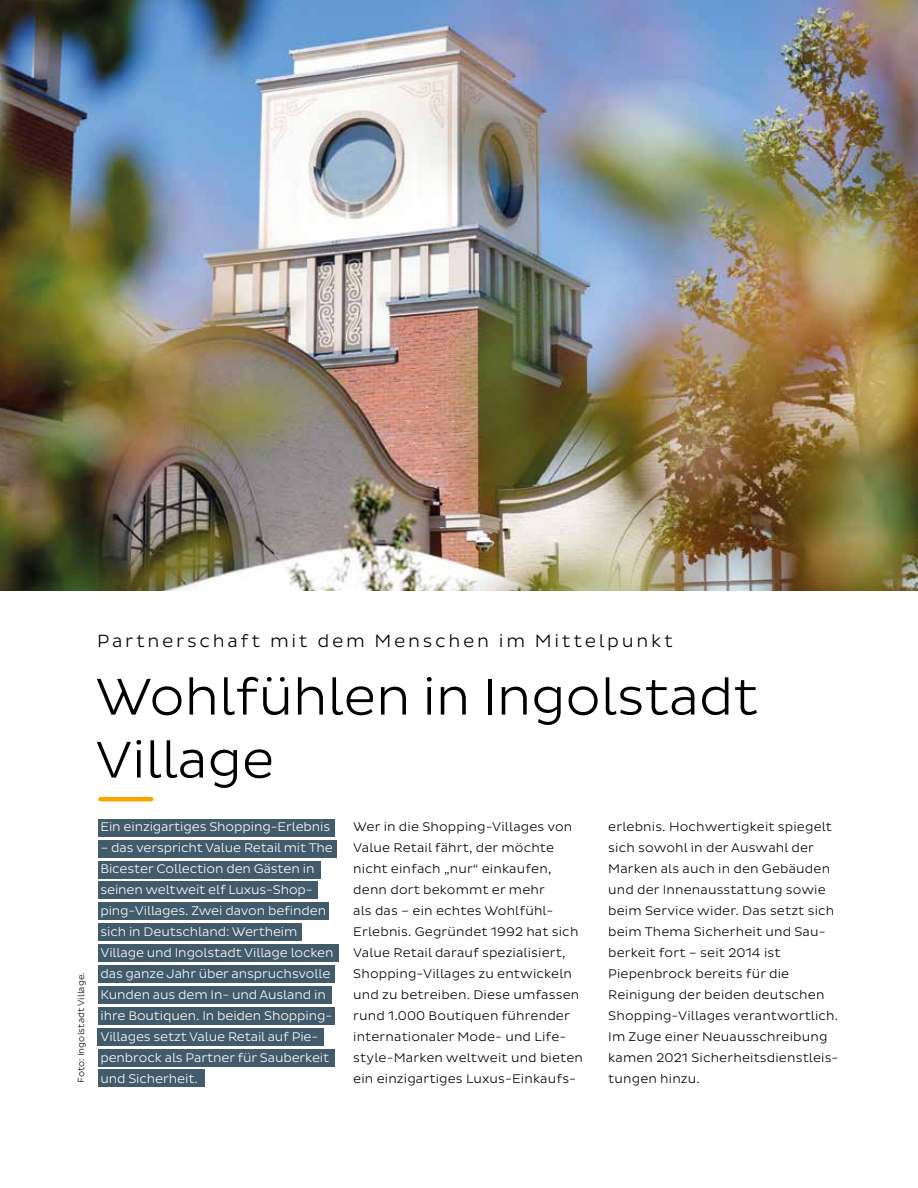
<style>
.page{position:relative;width:918px;height:1188px;background:#fff}
.page>*{position:absolute;margin:0;border:0;box-sizing:border-box;transform-origin:0 0}
.t1{font:300 52.5px/63px "Pluto Sans";letter-spacing:-.01em;color:#000}
.t2{font:300 18px "Pluto Sans";letter-spacing:.15em;color:#000}
.t3{font:300 12.75px/21px "Pluto Sans";letter-spacing:.01em;color:#000}
.t4{font:300 12.75px/21px "Pluto Sans";letter-spacing:-.01em;color:#fff}
.t5{font:300 9px "Pluto Sans";color:#000}
</style>
<div class="page">
<hr style="left:100px;top:797px;width:51px;height:4px;background:#f7a600">
<div style="left:98px;top:882px;width:220px;height:17px;background:#425b6b"></div>
<div style="left:98px;top:966px;width:236px;height:17px;background:#425b6b"></div>
<div style="left:98px;top:819px;width:236px;height:17px;background:#425b6b"></div>
<div style="left:98px;top:903px;width:231px;height:17px;background:#425b6b"></div>
<div style="left:98px;top:987px;width:234px;height:17px;background:#425b6b"></div>
<div style="left:98px;top:840px;width:238px;height:17px;background:#425b6b"></div>
<div style="left:98px;top:924px;width:203px;height:17px;background:#425b6b"></div>
<div style="left:98px;top:861px;width:222px;height:17px;background:#425b6b"></div>
<div style="left:98px;top:945px;width:240px;height:17px;background:#425b6b"></div>
<div style="left:98px;top:1007px;width:236px;height:18px;background:#425b6b"></div>
<div style="left:98px;top:1028px;width:226px;height:17px;background:#425b6b"></div>
<div style="left:98px;top:1049px;width:236px;height:17px;background:#425b6b"></div>
<div style="left:98px;top:1070px;width:106px;height:17px;background:#425b6b"></div>
<img style="left:0;top:0;width:918px;height:590px">
<h2 class="t2" style="left:97px;top:631px;width:577px">Partnerschaft mit dem Menschen im Mittelpunkt</h2>
<h1 class="t1" style="left:95px;top:665px;width:665px">Wohlfühlen in Ingolstadt<br>Village</h1>
<p class="t5" style="left:76px;top:1083px;width:112px;rotate:-90deg">Foto: Ingolstadt Village.</p>
<p class="t4" style="left:100px;top:816px;width:231px">Ein einzigartiges Shopping-Erlebnis</p>
<p class="t4" style="left:100px;top:837px;width:235px">– das verspricht Value Retail mit The Bicester Collection den Gästen in seinen weltweit elf Luxus-Shop&shy;ping-Villages. Zwei davon befinden sich in Deutschland: Wertheim Village und Ingolstadt Village locken das ganze Jahr über anspruchsvolle Kunden aus dem In- und Ausland in ihre Boutiquen. In beiden Shopping-Villages setzt Value Retail auf Pie&shy;penbrock als Partner für Sauberkeit und Sicherheit.</p>
<p class="t3" style="left:353px;top:816px;width:231px">Wer in die Shopping-Villages von<br>Value Retail fährt, der möchte nicht einfach „nur“ einkaufen, denn dort bekommt er mehr<br>als das – ein echtes Wohlfühl-<br>Erlebnis. Gegründet 1992 hat sich<br>Value Retail darauf spezialisiert,<br>Shopping-Villages zu entwickeln und zu betreiben. Diese umfassen rund 1.000 Boutiquen führender internationaler Mode- und Life&shy;style-Marken weltweit und bieten ein einzigartiges Luxus-Einkaufs-</p>
<p class="t3" style="left:608px;top:816px;width:232px">erlebnis. Hochwertigkeit spiegelt sich sowohl in der Auswahl der<br>Marken als auch in den Gebäuden und der Innenausstattung sowie beim Service wider. Das setzt sich beim Thema Sicherheit und Sau&shy;berkeit fort – seit 2014 ist<br>Piepenbrock bereits für die<br>Reinigung der beiden deutschen<br>Shopping-Villages verantwortlich.<br>Im Zuge einer Neuausschreibung kamen 2021 Sicherheitsdienstleis&shy;tungen hinzu.</p>
</div>
